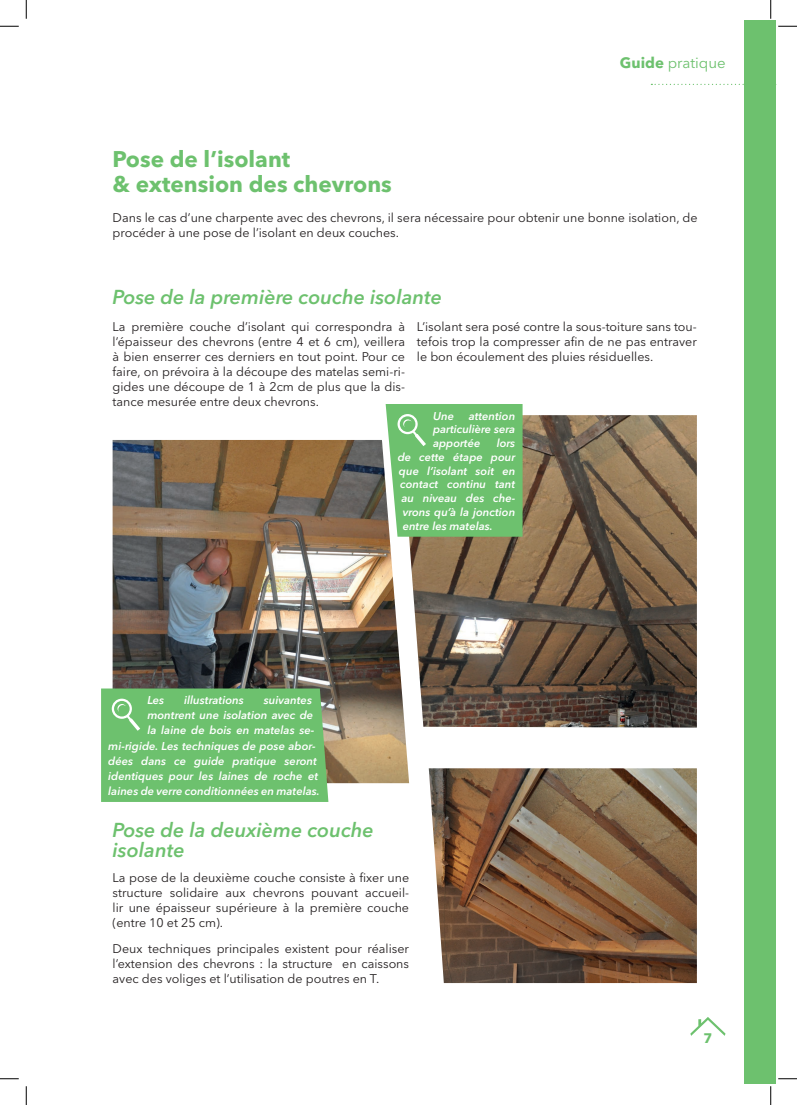
<style>
.page{position:relative;width:797px;height:1105px;background:#fff}
.page>*{position:absolute;margin:0;border:0;box-sizing:border-box;transform-origin:0 0}
.Titre_18p{font:700 22.5px/25px "Avenir Next LT Pro";color:#6dc16e}
.Sous-titre_2{font:italic 600 20px/20px "Avenir Next LT Pro";color:#6dc16e}
.t1{font:15px "Avenir Next LT Pro";color:#6dc16e}
.t2{font:700 13.75px "Avenir Next LT Pro";color:#6dc16e}
.Texte_10p{font:12.5px/15px "Avenir Next LT Pro";color:#231f20;text-align:justify}
.Titre_18p-2{font:12.5px/15px "Avenir Next LT Pro";color:#231f20}
.Focus{font:italic 600 11.38px "Avenir Next LT Pro";color:#fff}
.Focus-2{font:italic 600 11.25px/13.8px "Avenir Next LT Pro";color:#fff;text-align:justify}
.s1{font-weight:700}
</style>
<div class="page">
<svg style="left:651px;top:84px;width:126px;height:1px"></svg>
<svg style="left:690px;top:1017px;width:35px;height:19px"></svg>
<div style="left:744px;top:21px;width:32px;height:1063px;background:#6dc16e"></div>
<img style="left:409px;top:415px;width:288px;height:312px">
<img style="left:113px;top:440px;width:296px;height:343px">
<div style="left:101px;top:688px;width:227px;height:114px;background:#6dc16e"></div>
<svg style="left:385px;top:404px;width:137px;height:133px;background:#74c375"></svg>
<img style="left:429px;top:768px;width:268px;height:215px">
<svg style="left:0;top:25px;width:19px;height:2px"></svg>
<svg style="left:778px;top:25px;width:19px;height:2px"></svg>
<svg style="left:0;top:1078px;width:19px;height:1px"></svg>
<svg style="left:778px;top:1078px;width:19px;height:1px"></svg>
<svg style="left:25px;top:0;width:2px;height:19px"></svg>
<svg style="left:25px;top:1086px;width:2px;height:19px"></svg>
<svg style="left:770px;top:0;width:1px;height:19px"></svg>
<svg style="left:770px;top:1086px;width:1px;height:19px"></svg>
<p class="t1" style="left:620px;top:53px;width:107px"><span class="s1">Guide</span> pratique</p>
<p class="Titre_18p" style="left:113px;top:146px;width:281px">Pose de l’isolant<br>&amp; extension des chevrons</p>
<p class="Titre_18p-2" style="left:113px;top:210px;width:586px">Dans le cas d’une charpente avec des chevrons, il sera nécessaire pour obtenir une bonne isolation, de procéder à une pose de l’isolant en deux couches.</p>
<p class="Sous-titre_2" style="left:113px;top:287px;width:331px">Pose de la première couche isolante</p>
<p class="Texte_10p" style="left:417px;top:319px;width:281px">L’isolant sera posé contre la sous-toiture sans tou&shy;tefois trop la compresser afin de ne pas entraver le bon écoulement des pluies résiduelles.</p>
<p class="Texte_10p" style="left:113px;top:319px;width:294px">La première couche d’isolant qui correspondra à l’épaisseur des chevrons (entre 4 et 6 cm), veillera à bien enserrer ces derniers en tout point. Pour ce faire, on prévoira à la découpe des matelas semi-ri&shy;gides une découpe de 1 à 2cm de plus que la dis&shy;tance mesurée entre deux chevrons.</p>
<p class="Focus" style="left:147px;top:693px;width:18px">Les</p>
<p class="Focus" style="left:184px;top:693px;width:61px">illustrations</p>
<p class="Focus" style="left:264px;top:693px;width:50px">suivantes</p>
<p class="Focus" style="left:147px;top:708px;width:167px">montrent une isolation avec de</p>
<p class="Focus" style="left:147px;top:723px;width:169px">la laine de bois en matelas se-</p>
<p class="Focus" style="left:108px;top:739px;width:209px">mi-rigide. Les techniques de pose abor-</p>
<p class="Focus" style="left:108px;top:754px;width:210px">dées dans ce guide pratique seront</p>
<p class="Focus" style="left:108px;top:769px;width:211px">identiques pour les laines de roche et</p>
<p class="Focus" style="left:108px;top:784px;width:213px">laines de verre conditionnées en matelas.</p>
<p class="Focus-2" style="left:433px;top:409px;width:84px;text-indent:36px">attention particulière sera apportée</p>
<p class="Focus-2" style="left:433px;top:409px;width:22px">Une</p>
<p class="Focus-2" style="left:496px;top:436px;width:20px">lors</p>
<p class="Focus-2" style="left:398px;top:450px;width:119px">de cette étape pour</p>
<p class="Focus-2" style="left:399px;top:464px;width:118px">que l’isolant soit en</p>
<p class="Focus-2" style="left:400px;top:477px;width:117px">contact continu tant</p>
<p class="Focus-2" style="left:401px;top:491px;width:115px">au niveau des che-</p>
<p class="Focus-2" style="left:403px;top:505px;width:114px">vrons qu’à la jonction</p>
<p class="Focus-2" style="left:403px;top:519px;width:91px">entre les matelas.</p>
<p class="Sous-titre_2" style="left:113px;top:820px;width:263px">Pose de la deuxième couche isolante</p>
<p class="Texte_10p" style="left:113px;top:870px;width:298px">La pose de la deuxième couche consiste à fixer une structure solidaire aux chevrons pouvant accueil&shy;lir une épaisseur supérieure à la première couche (entre 10 et 25 cm).</p>
<p class="Texte_10p" style="left:113px;top:941px;width:298px">Deux techniques principales existent pour réaliser l’extension des chevrons : la structure en caissons avec des voliges et l’utilisation de poutres en T.</p>
<p class="t2" style="left:703px;top:1029px;width:10px">7</p>
</div>
